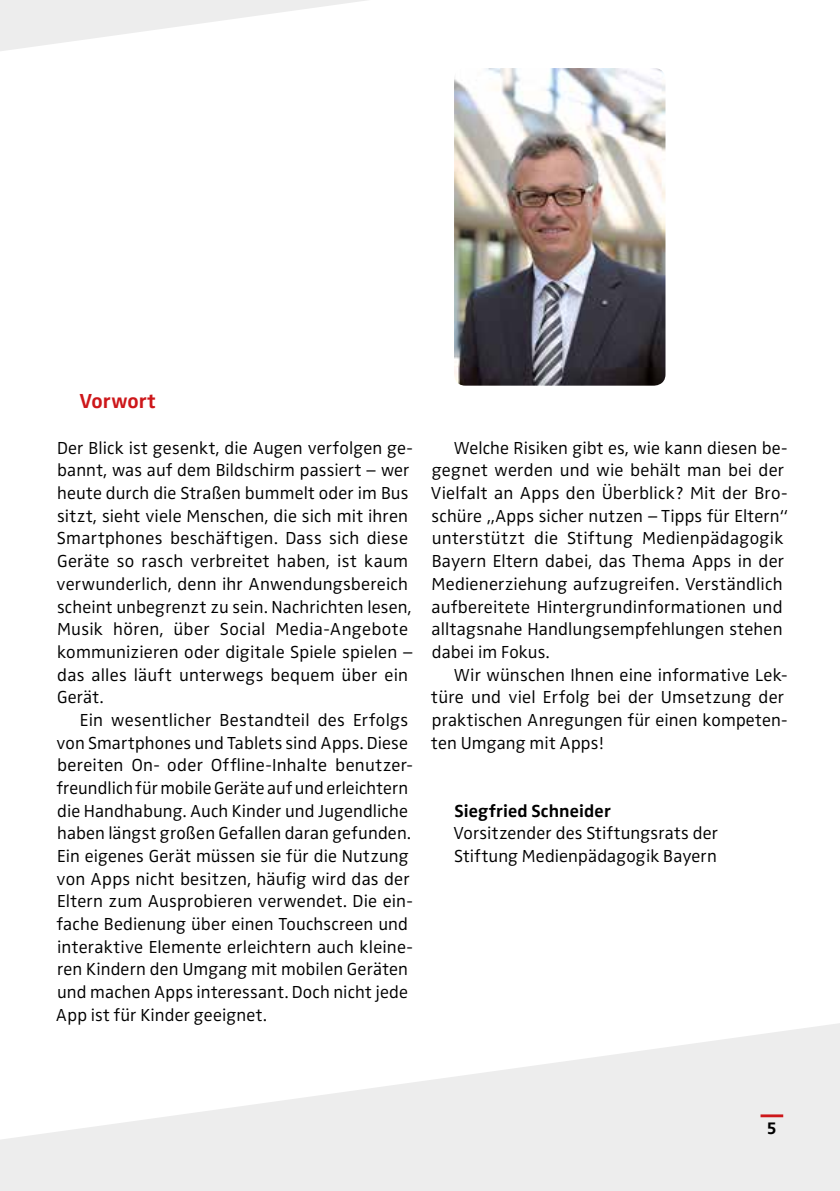
<style>
.page{position:relative;width:840px;height:1191px;background:#fff}
.page>*{position:absolute;margin:0;border:0;box-sizing:border-box;transform-origin:0 0}
.t1{font:700 21px "Zwo OT";letter-spacing:.005em;color:#cd171a}
.t2{font:300 18px/22.6px "Zwo OT";letter-spacing:.01em;color:#000}
.t3{font:700 18px "Zwo OT";letter-spacing:.01em;color:#000}
</style>
<div class="page">
<svg style="left:0;top:1023px;width:839px;height:168px;fill:#ededed"></svg>
<svg style="left:0;top:0;width:367px;height:51px;fill:#ededed"></svg>
<img style="left:454px;top:68px;width:211px;height:318px">
<hr style="left:760px;top:1114px;width:22px;height:3px;background:#cd171a">
<p class="t1" style="left:79px;top:389px;width:78px">Vorwort</p>
<p class="t2" style="left:57px;top:437px;width:358px">Der Blick ist gesenkt, die Augen verfolgen ge&shy;bannt, was auf dem Bildschirm passiert – wer heute durch die Straßen bummelt oder im Bus sitzt, sieht viele Menschen, die sich mit ihren Smartphones beschäftigen. Dass sich diese Geräte so rasch verbreitet haben, ist kaum verwunderlich, denn ihr Anwendungsbereich scheint unbegrenzt zu sein. Nachrichten lesen, Musik hören, über Social Media-Angebote kommunizieren oder digitale Spiele spielen – das alles läuft unterwegs bequem über ein Gerät.</p>
<p class="t2" style="left:56px;top:709px;width:358px;text-indent:24px">Ein wesentlicher Bestandteil des Erfolgs von Smartphones und Tablets sind Apps. Diese bereiten On- oder Offline-Inhalte benutzer&shy;freundlich für mobile Geräte auf und erleichtern die Handhabung. Auch Kinder und Jugendliche haben längst großen Gefallen daran gefunden.<br>Ein eigenes Gerät müssen sie für die Nutzung von Apps nicht besitzen, häufig wird das der Eltern zum Ausprobieren verwendet. Die ein&shy;fache Bedienung über einen Touchscreen und interaktive Elemente erleichtern auch kleine&shy;ren Kindern den Umgang mit mobilen Geräten und machen Apps interessant. Doch nicht jede App ist für Kinder geeignet.</p>
<p class="t2" style="left:430px;top:437px;width:358px;text-indent:23px">Welche Risiken gibt es, wie kann diesen be&shy;gegnet werden und wie behält man bei der Vielfalt an Apps den Überblick? Mit der Bro&shy;schüre „Apps sicher nutzen – Tipps für Eltern“ unterstützt die Stiftung Medienpädagogik Bayern Eltern dabei, das Thema Apps in der Medienerziehung aufzugreifen. Verständlich aufbereitete Hintergrundinformationen und alltagsnahe Handlungsempfehlungen stehen dabei im Fokus.</p>
<p class="t2" style="left:431px;top:663px;width:357px;text-indent:22px">Wir wünschen Ihnen eine informative Lek&shy;türe und viel Erfolg bei der Umsetzung der praktischen Anregungen für einen kompeten&shy;ten Umgang mit Apps!</p>
<p class="t3" style="left:454px;top:800px;width:158px">Siegfried Schneider</p>
<p class="t2" style="left:453px;top:822px;width:266px">Vorsitzender des Stiftungsrats der<br>Stiftung Medienpädagogik Bayern</p>
<p class="t3" style="left:766px;top:1117px;width:11px">5</p>
</div>
